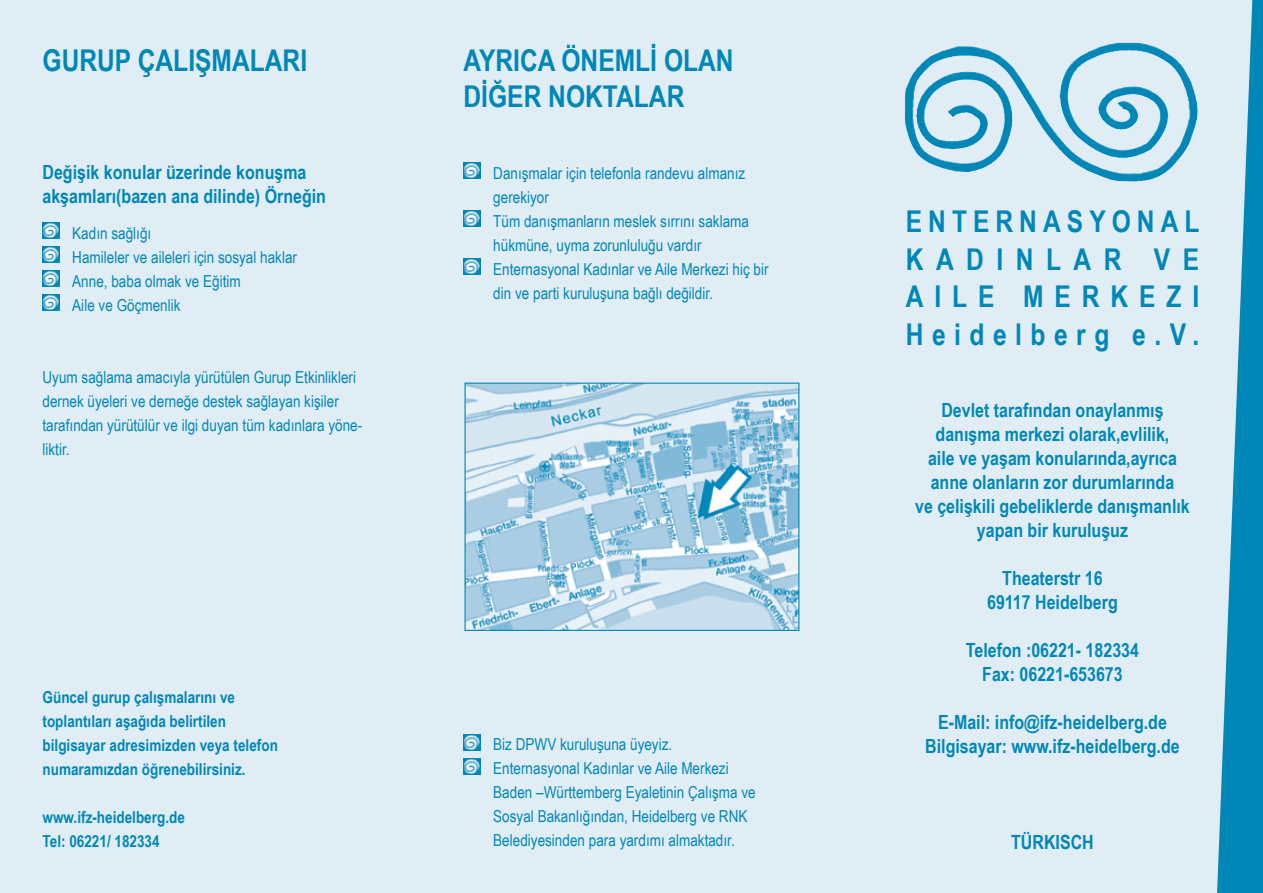
<style>
.page{position:relative;width:1263px;height:893px;background:#e1edf5}
.page>*{position:absolute;margin:0;border:0;box-sizing:border-box;transform-origin:0 0}
.t1{font:700 30px/37.5px "Arial Narrow";letter-spacing:.1em;color:#0087b8;text-align:justify}
.t2{font:700 30px/36px "Arial Narrow";color:#0087b8}
.t3{font:700 19.5px/24px "Arial Narrow";color:#0087b8;text-align:center}
.t4{font:16.5px/24px "Arial Narrow";color:#0087b8}
.t5{font:700 16.5px/24px "Arial Narrow";color:#0087b8}
</style>
<div class="page">
<img style="left:42px;top:222px;width:17px;height:17px">
<img style="left:42px;top:246px;width:17px;height:17px">
<img style="left:42px;top:270px;width:17px;height:17px">
<img style="left:42px;top:294px;width:17px;height:17px">
<img style="left:463px;top:162px;width:17px;height:17px">
<img style="left:463px;top:210px;width:17px;height:17px">
<img style="left:463px;top:258px;width:17px;height:17px">
<img style="left:1059px;top:43px;width:68px;height:106px">
<svg style="left:1217px;top:0;width:46px;height:893px"></svg>
<img style="left:466px;top:385px;width:331px;height:244px">
<div style="left:464px;top:383px;width:335px;height:248px;border:1px solid #0087b8"></div>
<img style="left:463px;top:734px;width:17px;height:16px">
<img style="left:463px;top:758px;width:17px;height:16px">
<h1 class="t2" style="left:43px;top:41px;width:266px">GURUP ÇALIŞMALARI</h1>
<p class="t3" style="left:43px;top:159px;width:285px;text-align:left">Değişik konular üzerinde konuşma akşamlarι(bazen ana dilinde) Örneğin</p>
<p class="t4" style="left:72px;top:220px;width:226px">Kadιn sağlιğι<br>Hamileler ve aileleri için sosyal haklar<br>Anne, baba olmak ve Eğitim<br>Aile ve Göçmenlik</p>
<p class="t4" style="left:43px;top:364px;width:321px">Uyum sağlama amacιyla yürütülen Gurup Etkinlikleri dernek üyeleri ve derneğe destek sağlayan kişiler tarafιndan yürütülür ve ilgi duyan tüm kadιnlara yöne&shy;liktir.</p>
<p class="t5" style="left:43px;top:684px;width:237px">Güncel gurup çalιşmalarιnι ve toplantιlarι aşağιda belirtilen bilgisayar adresimizden veya telefon numaramιzdan öğrenebilirsiniz.</p>
<p class="t5" style="left:43px;top:804px;width:144px">www.ifz-heidelberg.de<br>Tel: 06221/ 182334</p>
<h1 class="t2" style="left:463px;top:41px;width:272px">AYRICA ÖNEMLİ OLAN<br>DİĞER NOKTALAR</h1>
<p class="t4" style="left:493px;top:160px;width:277px">Danιşmalar için telefonla randevu almanιz gerekiyor<br>Tüm danιşmanlarιn meslek sιrrιnι saklama hükmüne, uyma zorunluluğu vardιr Enternasyonal Kadιnlar ve Aile Merkezi hiç bir din ve parti kuruluşuna bağlι değildir.</p>
<p class="t4" style="left:493px;top:732px;width:264px">Biz DPWV kuruluşuna üyeyiz.<br>Enternasyonal Kadιnlar ve Aile Merkezi Baden –Württemberg Eyaletinin Çalιşma ve Sosyal Bakanlιğιndan, Heidelberg ve RNK Belediyesinden para yardιmι almaktadιr.</p>
<h1 class="t1" style="left:906px;top:202px;width:295px">ENTERNASYONAL KADINLAR VE AILE MERKEZI Heidelberg e.V.</h1>
<p class="t3" style="left:915px;top:397px;width:276px">Devlet tarafιndan onaylanmιş danιşma merkezi olarak,evlilik,<br>aile ve yaşam konularιnda,ayrιca anne olanlarιn zor durumlarιnda<br>ve çelişkili gebeliklerde danιşmanlιk yapan bir kuruluşuz</p>
<p class="t3" style="left:987px;top:565px;width:132px">Theaterstr 16<br>69117 Heidelberg</p>
<p class="t3" style="left:966px;top:637px;width:175px">Telefon :06221- 182334<br>Fax: 06221-653673</p>
<p class="t3" style="left:925px;top:709px;width:256px">E-Mail: info@ifz-heidelberg.de<br>Bilgisayar: www.ifz-heidelberg.de</p>
<p class="t3" style="left:1011px;top:829px;width:84px">TÜRKISCH</p>
</div>
